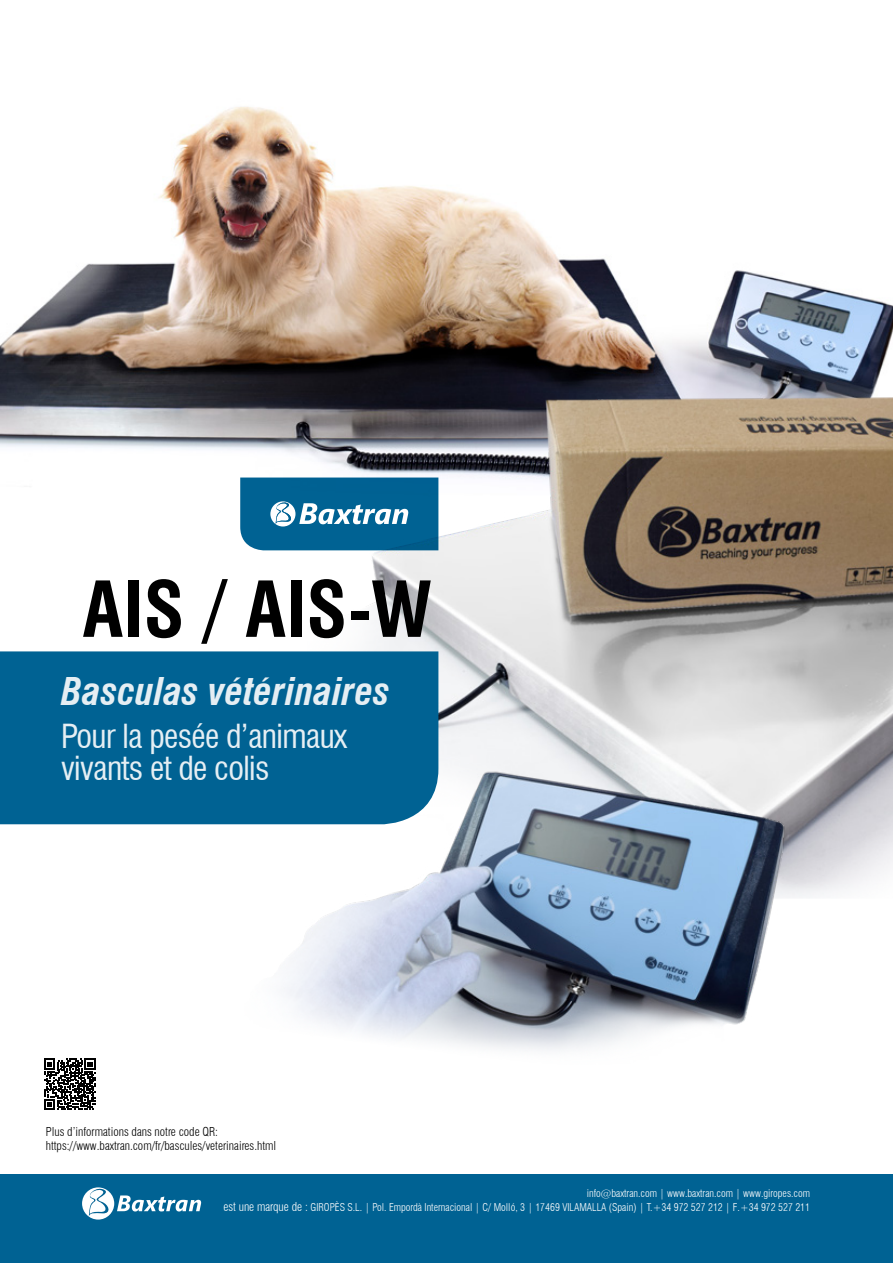
<style>
.page{position:relative;width:893px;height:1263px;background:#fff}
.page>*{position:absolute;margin:0;border:0;box-sizing:border-box;transform-origin:0 0}
.NOMS_BALANCES_A{font:700 condensed 75px "Swiss 721 BT";color:#000}
.t1{font:italic 700 condensed 37.5px "Swiss 721 BT";letter-spacing:.005em;color:#fff}
.t2{font:condensed 32.4px/32.4px "Swiss 721 BT";letter-spacing:-.02em;color:#fff}
.t3{font:300 condensed 12px "Swiss 721 BT";color:#000}
.t4{font:300 condensed 10.5px "Swiss 721 BT";color:#fff}
.s1{font-size:12px}
</style>
<div class="page">
<img style="left:0;top:106px;width:893px;height:445px">
<img style="left:307px;top:358px;width:586px;height:540px">
<img style="left:244px;top:738px;width:546px;height:313px">
<svg style="left:44px;top:1059px;width:51px;height:51px"></svg>
<div style="left:0;top:651px;width:438px;height:173px;background:#006293"></div>
<svg style="left:240px;top:477px;width:198px;height:73px"></svg>
<div style="left:0;top:1175px;width:893px;height:88px;background:#006293"></div>
<svg style="left:82px;top:1187px;width:119px;height:32px"></svg>
<p class="NOMS_BALANCES_A" style="left:82px;top:565px;width:351px">AIS / AIS-W</p>
<h2 class="t1" style="left:61px;top:669px;width:330px">Basculas vétérinaires</h2>
<h3 class="t2" style="left:61px;top:719px;width:288px">Pour la pesée d’animaux vivants et de colis</h3>
<p class="t3" style="left:46px;top:1124px;width:174px">Plus d’informations dans notre code QR:</p>
<p class="t3" style="left:46px;top:1138px;width:232px">https://www.baxtran.com/fr/bascules/veterinaires.html</p>
<p class="t4" style="left:587px;top:1187px;width:225px">info@baxtran.com | www.baxtran.com | www.giropes.com</p>
<p class="t4" style="left:223px;top:1201px;width:588px"><span class="s1">est une marque de :</span> GIROPÈS S.L. | Pol. Empordà Internacional | C/ Molló, 3 | 17469 VILAMALLA (Spain) | T.+34 972 527 212 | F.+34 972 527 211</p>
</div>
